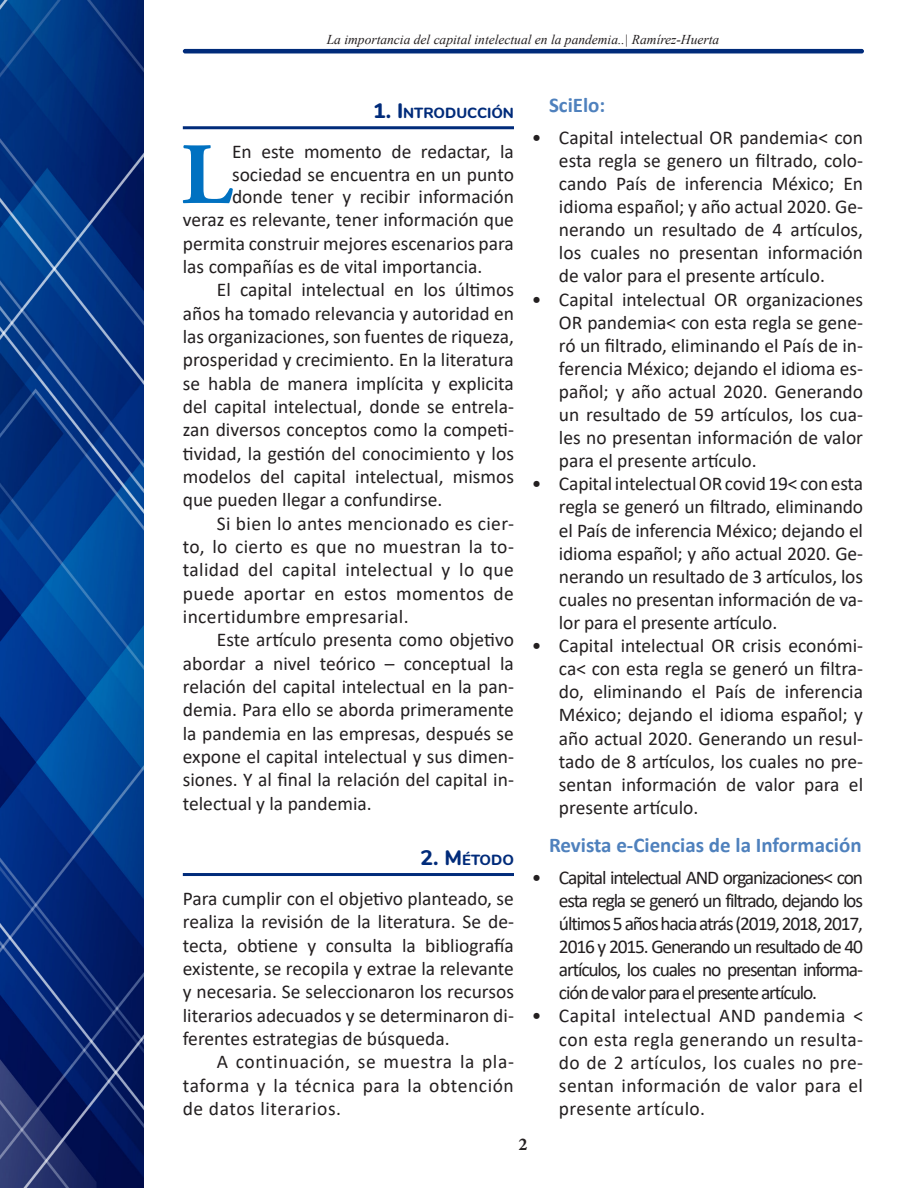
<style>
.page{position:relative;width:918px;height:1188px;background:#fff}
.page>*{position:absolute;margin:0;border:0;box-sizing:border-box;transform-origin:0 0}
.t1{font:700 87.15px "Adobe Garamond Pro";color:#0071c1}
.Nivel-2{font:700 21px "Calibri";color:#4f81bd}
.t2{font:19.5px/23.1px "Calibri";color:#231f20;text-align:justify}
.Nivel_3___Objetivos{font:700 18px "Minion Pro";color:#231f20}
.Nivel-1{font:800 14.7px "Nunito";color:#002b7a}
.Cintillo{font:italic 13.5px "Times New Roman";color:#231f20}
.s1{font-size:21px}
</style>
<div class="page">
<img style="left:0;top:0;width:143px;height:1188px">
<hr style="left:183px;top:49px;width:681px;height:4px;background:#002b7a;border-radius:2px">
<hr style="left:183px;top:126px;width:331px;height:3px;background:#002b7a">
<hr style="left:183px;top:873px;width:331px;height:3px;background:#002b7a">
<p class="Cintillo" style="left:327px;top:30px;width:394px">La importancia del capital intelectual en la pandemia..| Ramírez-Huerta</p>
<p class="Nivel-1" style="left:373px;top:102px;width:142px"><span class="s1">1. I</span>NTRODUCCIÓN</p>
<p class="t1" style="left:181px;top:125px;width:52px">L</p>
<p class="t2" style="left:232px;top:140px;width:283px">En este momento de redactar, la</p>
<p class="t2" style="left:232px;top:162px;width:283px">sociedad se encuentra en un punto</p>
<p class="t2" style="left:232px;top:184px;width:283px">donde tener y recibir información</p>
<p class="t2" style="left:183px;top:208px;width:333px">veraz es relevante, tener información que</p>
<p class="t2" style="left:183px;top:231px;width:333px">permita construir mejores escenarios para</p>
<p class="t2" style="left:183px;top:254px;width:301px">las compañías es de vital importancia.</p>
<p class="t2" style="left:183px;top:278px;width:333px;text-indent:34px">El capital intelectual en los últimos años ha tomado relevancia y autoridad en las organizaciones, son fuentes de riqueza, prosperidad y crecimiento. En la literatura se habla de manera implícita y explicita del capital intelectual, donde se entrela&shy;zan diversos conceptos como la competi&shy;tividad, la gestión del conocimiento y los modelos del capital intelectual, mismos que pueden llegar a confundirse.</p>
<p class="t2" style="left:183px;top:511px;width:333px;text-indent:34px">Si bien lo antes mencionado es cier&shy;to, lo cierto es que no muestran la to&shy;talidad del capital intelectual y lo que puede aportar en estos momentos de incertidumbre empresarial.</p>
<p class="t2" style="left:183px;top:628px;width:333px;text-indent:34px">Este artículo presenta como objetivo abordar a nivel teórico – conceptual la relación del capital intelectual en la pan&shy;demia. Para ello se aborda primeramente la pandemia en las empresas, después se expone el capital intelectual y sus dimen&shy;siones. Y al final la relación del capital in&shy;telectual y la pandemia.</p>
<p class="Nivel-1" style="left:421px;top:849px;width:95px"><span class="s1">2. M</span>ÉTODO</p>
<p class="t2" style="left:183px;top:886px;width:333px">Para cumplir con el objetivo planteado, se realiza la revisión de la literatura. Se de&shy;tecta, obtiene y consulta la bibliografía existente, se recopila y extrae la relevante y necesaria. Se seleccionaron los recursos literarios adecuados y se determinaron di&shy;ferentes estrategias de búsqueda.</p>
<p class="t2" style="left:183px;top:1050px;width:333px;text-indent:34px">A continuación, se muestra la pla&shy;taforma y la técnica para la obtención de datos literarios.</p>
<p class="Nivel-2" style="left:549px;top:90px;width:58px">SciElo:</p>
<p class="t2" style="left:559px;top:125px;width:306px;text-indent:-27px">• Capital intelectual OR pandemia&lt; con esta regla se genero un filtrado, colo&shy;cando País de inferencia México; En idioma español; y año actual 2020. Ge&shy;nerando un resultado de 4 artículos, los cuales no presentan información de valor para el presente artículo.</p>
<p class="t2" style="left:559px;top:287px;width:306px;text-indent:-27px">• Capital intelectual OR organizaciones OR pandemia&lt; con esta regla se gene&shy;ró un filtrado, eliminando el País de in&shy;ferencia México; dejando el idioma es&shy;pañol; y año actual 2020. Generando un resultado de 59 artículos, los cua&shy;les no presentan información de valor para el presente artículo.</p>
<p class="t2" style="left:559px;top:472px;width:306px;text-indent:-27px">• Capital intelectual OR covid 19&lt; con esta regla se generó un filtrado, eliminando el País de inferencia México; dejando el idioma español; y año actual 2020. Ge&shy;nerando un resultado de 3 artículos, los cuales no presentan información de va&shy;lor para el presente artículo.</p>
<p class="t2" style="left:559px;top:634px;width:306px;text-indent:-27px">• Capital intelectual OR crisis económi&shy;ca&lt; con esta regla se generó un filtra&shy;do, eliminando el País de inferencia México; dejando el idioma español; y año actual 2020. Generando un resul&shy;tado de 8 artículos, los cuales no pre&shy;sentan información de valor para el presente artículo.</p>
<p class="Nivel-2" style="left:549px;top:830px;width:314px">Revista e-Ciencias de la Información</p>
<p class="t2" style="left:559px;top:865px;width:306px;text-indent:-27px">• Capital intelectual AND organizaciones&lt; con esta regla se generó un filtrado, dejando los últimos 5 años hacia atrás (2019, 2018, 2017, 2016 y 2015. Generando un resultado de 40 artículos, los cuales no presentan informa&shy;ción de valor para el presente artículo.</p>
<p class="t2" style="left:559px;top:1004px;width:306px;text-indent:-27px">• Capital intelectual AND pandemia &lt; con esta regla generando un resulta&shy;do de 2 artículos, los cuales no pre&shy;sentan información de valor para el presente artículo.</p>
<p class="Nivel_3___Objetivos" style="left:518px;top:1131px;width:10px">2</p>
</div>
